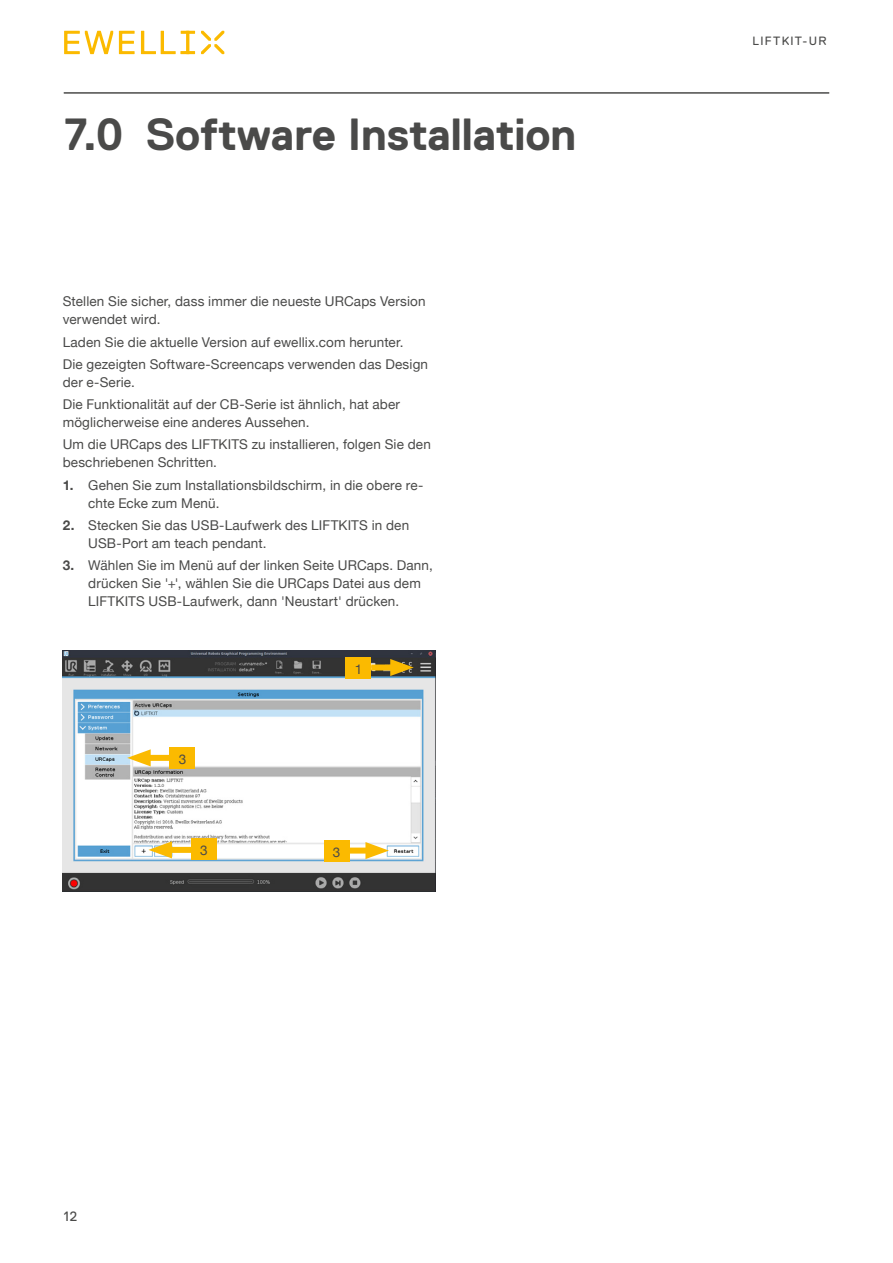
<style>
.page{position:relative;width:893px;height:1263px;background:#fff}
.page>*{position:absolute;margin:0;border:0;box-sizing:border-box;transform-origin:0 0}
.t1{font:700 45px "Replica Std";letter-spacing:-.01em;color:#4a4a49}
.t2{font:13.5px/18px "Helvetica Neue";letter-spacing:.01em;color:#4a4a49}
.t3{font:13.5px "Replica Std";color:#4a4a49}
.t4{font:12px "Replica Std";letter-spacing:.11em;color:#4a4a49}
.s1{font-weight:700}
</style>
<div class="page">
<svg style="left:64px;top:31px;width:131px;height:23px"></svg>
<svg style="left:201px;top:31px;width:23px;height:23px"></svg>
<hr style="left:64px;top:93px;width:765px;height:1px;background:#4a4a49">
<img style="left:63px;top:650px;width:373px;height:241px">
<div style="left:141px;top:755px;width:29px;height:6px;background:#fbba00"></div>
<svg style="left:127px;top:749px;width:24px;height:17px"></svg>
<div style="left:371px;top:664px;width:29px;height:6px;background:#fbba00"></div>
<svg style="left:390px;top:659px;width:24px;height:17px"></svg>
<div style="left:346px;top:657px;width:25px;height:21px;background:#fbba00"></div>
<div style="left:170px;top:747px;width:25px;height:21px;background:#fbba00"></div>
<div style="left:162px;top:847px;width:29px;height:6px;background:#fbba00"></div>
<svg style="left:148px;top:841px;width:24px;height:17px"></svg>
<div style="left:191px;top:838px;width:25px;height:21px;background:#fbba00"></div>
<div style="left:346px;top:847px;width:29px;height:6px;background:#fbba00"></div>
<svg style="left:365px;top:842px;width:24px;height:17px"></svg>
<div style="left:324px;top:840px;width:25px;height:21px;background:#fbba00"></div>
<h1 class="t1" style="left:64px;top:109px;width:514px">7.0 Software Installation</h1>
<p class="t2" style="left:63px;top:293px;width:364px">Stellen Sie sicher, dass immer die neueste URCaps Version verwendet wird.</p>
<p class="t2" style="left:63px;top:331px;width:367px;line-height:22.2px">Laden Sie die aktuelle Version auf ewellix.com herunter.<br>Die gezeigten Software-Screencaps verwenden das Design</p>
<p class="t2" style="left:63px;top:372px;width:339px;line-height:22.2px">der e-Serie.<br>Die Funktionalität auf der CB-Serie ist ähnlich, hat aber</p>
<p class="t2" style="left:63px;top:412px;width:370px;line-height:22.2px">möglicherweise eine anderes Aussehen.<br>Um die URCaps des LIFTKITS zu installieren, folgen Sie den</p>
<p class="t2" style="left:63px;top:454px;width:156px">beschriebenen Schritten.</p>
<p class="t2" style="left:88px;top:476px;width:337px;text-indent:-26px"><span class="s1">1.</span> Gehen Sie zum Installationsbildschirm, in die obere re&shy;chte Ecke zum Menü.</p>
<p class="t2" style="left:88px;top:517px;width:322px;text-indent:-26px"><span class="s1">2.</span> Stecken Sie das USB-Laufwerk des LIFTKITS in den<br>USB-Port am teach pendant.</p>
<p class="t2" style="left:88px;top:557px;width:346px;text-indent:-26px"><span class="s1">3.</span> Wählen Sie im Menü auf der linken Seite URCaps. Dann, drücken Sie '+', wählen Sie die URCaps Datei aus dem<br>LIFTKITS USB-Laufwerk, dann 'Neustart' drücken.</p>
<p class="t2" style="left:179px;top:751px;width:9px">3</p>
<p class="t2" style="left:355px;top:661px;width:9px">1</p>
<p class="t2" style="left:200px;top:842px;width:9px">3</p>
<p class="t2" style="left:333px;top:844px;width:9px">3</p>
<p class="t3" style="left:64px;top:1209px;width:15px">12</p>
<p class="t4" style="left:753px;top:34px;width:75px">LIFTKIT-UR</p>
</div>
